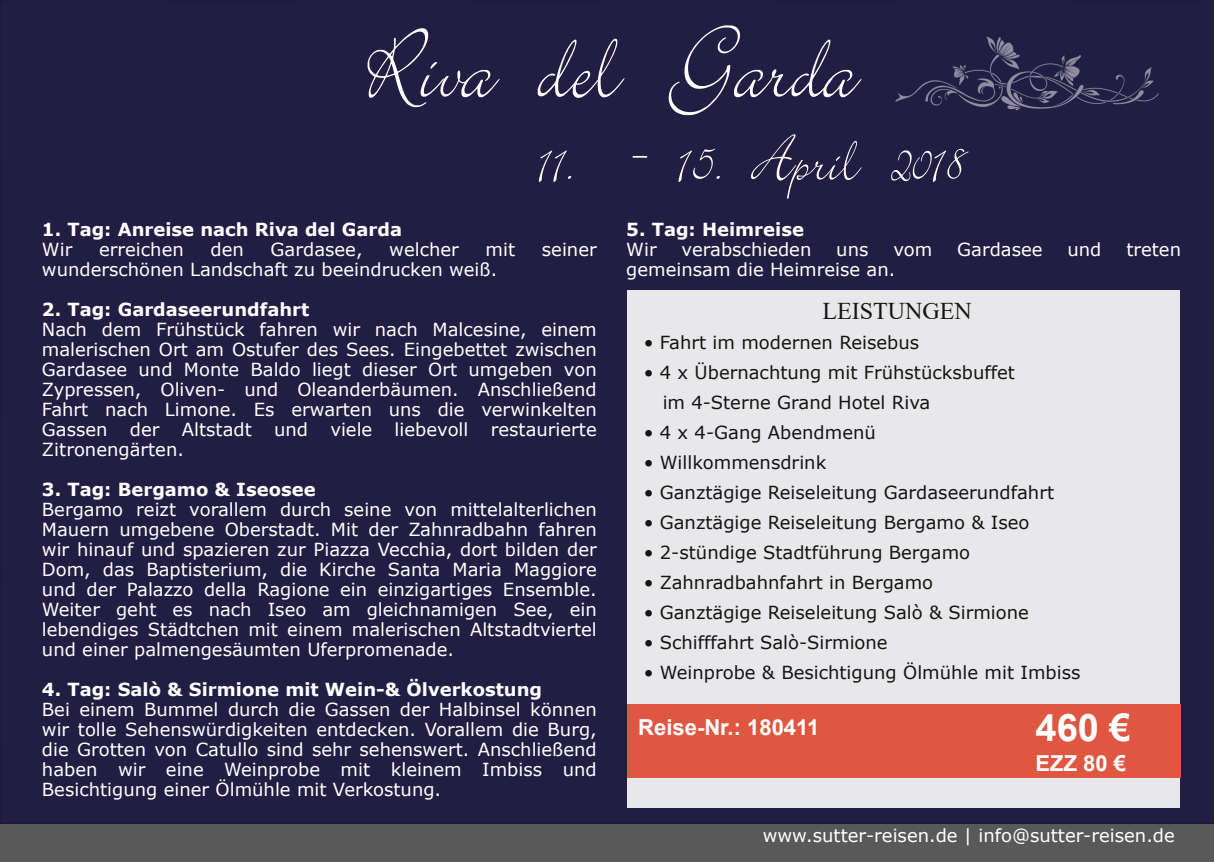
<style>
.page{position:relative;width:1214px;height:862px;background:#fff}
.page>*{position:absolute;margin:0;border:0;box-sizing:border-box;transform-origin:0 0}
.t1{font:90px "Elegant";color:#fff}
.t2{font:60px "Elegant";color:#fff}
.t3{font:700 38px "Arial";color:#fff}
.t4{font:24px "Times New Roman";color:#161413}
.t5{font:700 22px "Arial";color:#fff}
.t6{font:18px/20px "Verdana";color:#fff;text-align:justify}
.t7{font:18px/30px "Verdana";color:#161413}
.t8{font:700 18px "Verdana";color:#fff}
</style>
<div class="page">
<div style="left:0;top:823px;width:1213px;height:39px;background:#595959"></div>
<div style="left:0;top:0;width:1213px;height:823px;background:#221e43"></div>
<img style="left:890px;top:0;width:272px;height:111px">
<div style="left:627px;top:291px;width:552px;height:517px;background:#e8e8eb"></div>
<div style="left:627px;top:705px;width:552px;height:73px;background:#df5741"></div>
<h1 class="t1" style="left:366px;top:22px;width:495px">Riva del Garda</h1>
<h2 class="t2" style="left:538px;top:130px;width:432px">11. - 15. April 2018</h2>
<p class="t8" style="left:42px;top:218px;width:361px">1. Tag: Anreise nach Riva del Garda</p>
<p class="t6" style="left:42px;top:238px;width:32px">Wir</p>
<p class="t6" style="left:99px;top:238px;width:86px">erreichen</p>
<p class="t6" style="left:210px;top:238px;width:35px">den</p>
<p class="t6" style="left:270px;top:238px;width:93px">Gardasee,</p>
<p class="t6" style="left:389px;top:238px;width:71px">welcher</p>
<p class="t6" style="left:485px;top:238px;width:31px">mit</p>
<p class="t6" style="left:542px;top:238px;width:56px">seiner</p>
<p class="t6" style="left:42px;top:258px;width:457px">wunderschönen Landschaft zu beeindrucken weiß.</p>
<p class="t8" style="left:42px;top:298px;width:269px">2. Tag: Gardaseerundfahrt</p>
<p class="t6" style="left:42px;top:318px;width:556px">Nach dem Frühstück fahren wir nach Malcesine, einem malerischen Ort am Ostufer des Sees. Eingebettet zwischen Gardasee und Monte Baldo liegt dieser Ort umgeben von Zypressen, Oliven- und Oleanderbäumen. Anschließend Fahrt nach Limone. Es erwarten uns die verwinkelten Gassen der Altstadt und viele liebevoll restaurierte Zitronengärten.</p>
<p class="t8" style="left:42px;top:478px;width:275px">3. Tag: Bergamo &amp; Iseosee</p>
<p class="t6" style="left:42px;top:498px;width:556px">Bergamo reizt vorallem durch seine von mittelalterlichen Mauern umgebene Oberstadt. Mit der Zahnradbahn fahren wir hinauf und spazieren zur Piazza Vecchia, dort bilden der Dom, das Baptisterium, die Kirche Santa Maria Maggiore und der Palazzo della Ragione ein einzigartiges Ensemble.<br>Weiter geht es nach Iseo am gleichnamigen See, ein lebendiges Städtchen mit einem malerischen Altstadtviertel und einer palmengesäumten Uferpromenade.</p>
<p class="t8" style="left:42px;top:678px;width:501px">4. Tag: Salò &amp; Sirmione mit Wein-&amp; Ölverkostung</p>
<p class="t6" style="left:42px;top:698px;width:556px">Bei einem Bummel durch die Gassen der Halbinsel können wir tolle Sehenswürdigkeiten entdecken. Vorallem die Burg, die Grotten von Catullo sind sehr sehenswert. Anschließend haben wir eine Weinprobe mit kleinem Imbiss und Besichtigung einer Ölmühle mit Verkostung.</p>
<p class="t8" style="left:626px;top:218px;width:179px">5. Tag: Heimreise</p>
<p class="t6" style="left:626px;top:238px;width:32px">Wir</p>
<p class="t6" style="left:681px;top:238px;width:131px">verabschieden</p>
<p class="t6" style="left:836px;top:238px;width:34px">uns</p>
<p class="t6" style="left:893px;top:238px;width:40px">vom</p>
<p class="t6" style="left:957px;top:238px;width:87px">Gardasee</p>
<p class="t6" style="left:1067px;top:238px;width:35px">und</p>
<p class="t6" style="left:1126px;top:238px;width:56px">treten</p>
<p class="t6" style="left:626px;top:258px;width:270px">gemeinsam die Heimreise an.</p>
<h3 class="t4" style="left:822px;top:297px;width:151px">LEISTUNGEN</h3>
<p class="t7" style="left:643px;top:327px;width:277px">• Fahrt im modernen Reisebus</p>
<p class="t7" style="left:662px;top:357px;width:354px;text-indent:-19px">• 4 x Übernachtung mit Frühstücksbuffet im 4-Sterne Grand Hotel Riva</p>
<p class="t7" style="left:643px;top:417px;width:234px">• 4 x 4-Gang Abendmenü</p>
<p class="t7" style="left:643px;top:447px;width:184px">• Willkommensdrink</p>
<p class="t7" style="left:643px;top:477px;width:412px">• Ganztägige Reiseleitung Gardaseerundfahrt</p>
<p class="t7" style="left:643px;top:507px;width:387px">• Ganztägige Reiseleitung Bergamo &amp; Iseo</p>
<p class="t7" style="left:643px;top:537px;width:328px">• 2-stündige Stadtführung Bergamo</p>
<p class="t7" style="left:643px;top:567px;width:291px">• Zahnradbahnfahrt in Bergamo</p>
<p class="t7" style="left:643px;top:597px;width:387px">• Ganztägige Reiseleitung Salò &amp; Sirmione</p>
<p class="t7" style="left:643px;top:627px;width:245px">• Schifffahrt Salò-Sirmione</p>
<p class="t7" style="left:643px;top:657px;width:438px">• Weinprobe &amp; Besichtigung Ölmühle mit Imbiss</p>
<h3 class="t3" style="left:1035px;top:707px;width:97px">460 €</h3>
<p class="t5" style="left:1035px;top:751px;width:92px">EZZ 80 €</p>
<p class="t5" style="left:638px;top:715px;width:183px">Reise-Nr.: 180411</p>
<p class="t6" style="left:762px;top:824px;width:413px">www.sutter-reisen.de | info@sutter-reisen.de</p>
</div>
